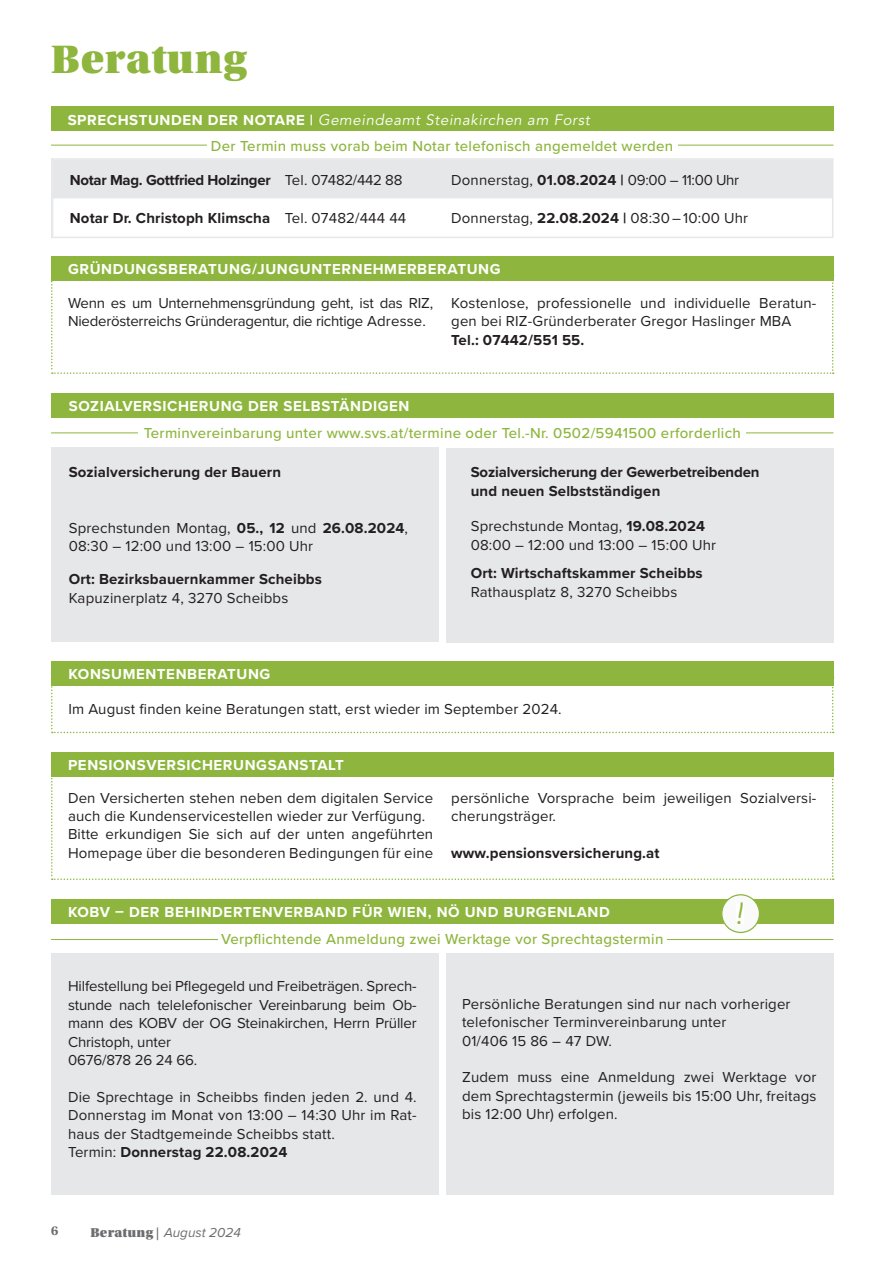
<style>
.page{position:relative;width:893px;height:1263px;background:#fff}
.page>*{position:absolute;margin:0;border:0;box-sizing:border-box;transform-origin:0 0}
.t1{font:42px "Utopia Std Black Headline";letter-spacing:.02em;color:#8eb63e}
.t2{font:25.35px "HW Agilo";color:#8eb63e}
.t3{font:15px/18.5px "Proxima Nova";letter-spacing:.01em;color:#231f20}
.t4{font:500 15px "Proxima Nova";letter-spacing:.02em;color:#8eb63e}
.t5{font:700 15px "Proxima Nova";letter-spacing:.04em;color:#fff}
.t6{font:700 15px "Proxima Nova";letter-spacing:.01em;color:#231f20}
.t7{font:15px/18.5px "Proxima Nova";letter-spacing:-.01em;color:#231f20}
.t8{font:15px/18.5px "Proxima Nova";letter-spacing:-.015em;color:#231f20}
.t9{font:700 15px/18.5px "Proxima Nova";letter-spacing:-.01em;color:#231f20}
.t10{font:italic 15px "Avenir LT Std";letter-spacing:.04em;color:#fff}
.t11{font:700 15px "Proxima Nova";letter-spacing:-.02em;color:#231f20}
.t12{font:italic 13.5px "Proxima Nova";color:#6c6d70}
.t13{font:700 13.5px "Utopia Std";color:#6c6d70}
.s1{font-family:"Proxima Nova";font-weight:700;font-style:normal}
.s2{font-weight:400}
.s3{font-weight:700}
.s4{font-family:"Utopia Std Black Headline";font-style:normal}
</style>
<div class="page">
<svg style="left:51px;top:768px;width:783px;height:112px"></svg>
<div style="left:51px;top:953px;width:387px;height:242px;background:#e6e7e9"></div>
<div style="left:51px;top:899px;width:782px;height:24px;background:#8eb63e"></div>
<div style="left:446px;top:953px;width:387px;height:242px;background:#e6e7e9"></div>
<hr style="left:51px;top:939px;width:782px;height:1px;background:#8eb63e">
<div style="left:218px;top:932px;width:448px;height:14px;background:#fff"></div>
<div style="left:722px;top:895px;width:37px;height:37px;background:#fafafa;border-radius:50%"></div>
<div style="left:721px;top:894px;width:39px;height:39px;border:1px solid #8eb63e;border-radius:50%"></div>
<div style="left:736px;top:903px;width:8px;height:21px;background:#fff"></div>
<div style="left:51px;top:752px;width:782px;height:24px;background:#8eb63e"></div>
<div style="left:51px;top:393px;width:782px;height:25px;background:#8eb63e"></div>
<div style="left:446px;top:448px;width:387px;height:194px;background:#e6e7e9"></div>
<div style="left:51px;top:447px;width:387px;height:195px;background:#e6e7e9"></div>
<hr style="left:51px;top:432px;width:782px;height:1px;background:#8eb63e">
<div style="left:139px;top:426px;width:607px;height:12px;background:#fff"></div>
<svg style="left:51px;top:677px;width:783px;height:56px"></svg>
<div style="left:51px;top:661px;width:782px;height:24px;background:#8eb63e"></div>
<svg style="left:51px;top:275px;width:783px;height:99px"></svg>
<div style="left:51px;top:256px;width:782px;height:24px;background:#8eb63e"></div>
<div style="left:51px;top:106px;width:782px;height:25px;background:#8eb63e"></div>
<hr style="left:51px;top:145px;width:782px;height:1px;background:#8eb63e">
<div style="left:207px;top:139px;width:470px;height:12px;background:#fff"></div>
<div style="left:54px;top:161px;width:776px;height:37px;background:#e6e7e9"></div>
<div style="left:51px;top:158px;width:782px;height:80px;border:2px solid #e6e7e9"></div>
<h1 class="t1" style="left:51px;top:37px;width:197px">Beratung</h1>
<p class="t10" style="left:68px;top:111px;width:524px"><span class="s1">SPRECHSTUNDEN DER NOTARE |</span> Gemeindeamt Steinakirchen am Forst</p>
<p class="t4" style="left:211px;top:135px;width:464px">Der Termin muss vorab beim Notar telefonisch angemeldet werden</p>
<p class="t11" style="left:70px;top:169px;width:334px">Notar Mag. Gottfried Holzinger <span class="s2">Tel. 07482/442 88</span></p>
<p class="t3" style="left:451px;top:170px;width:289px">Donnerstag, <span class="s3">01.08.2024 |</span> 09:00 – 11:00 Uhr</p>
<p class="t6" style="left:70px;top:207px;width:338px">Notar Dr. Christoph Klimscha <span class="s2">Tel. 07482/444 44</span></p>
<p class="t3" style="left:451px;top:209px;width:298px">Donnerstag, <span class="s3">22.08.2024 |</span> 08:30 – 10:00 Uhr</p>
<p class="t5" style="left:68px;top:258px;width:434px">GRÜNDUNGSBERATUNG/JUNGUNTERNEHMERBERATUNG</p>
<p class="t8" style="left:68px;top:293px;width:367px">Wenn es um Unternehmensgründung geht, ist das RIZ,<br>Niederösterreichs Gründeragentur, die richtige Adresse.</p>
<p class="t3" style="left:451px;top:293px;width:367px">Kostenlose, professionelle und individuelle Beratun&shy;gen bei RIZ-Gründerberater Gregor Haslinger MBA</p>
<p class="t6" style="left:451px;top:328px;width:135px">Tel.: 07442/551 55.</p>
<p class="t5" style="left:69px;top:395px;width:342px">SOZIALVERSICHERUNG DER SELBSTÄNDIGEN</p>
<p class="t4" style="left:144px;top:422px;width:599px">Terminvereinbarung unter www.svs.at/termine oder Tel.-Nr. 0502/5941500 erforderlich</p>
<p class="t6" style="left:69px;top:461px;width:214px">Sozialversicherung der Bauern</p>
<p class="t3" style="left:69px;top:518px;width:341px">Sprechstunden Montag, <span class="s3">05., 12</span> und <span class="s3">26.08.2024</span>,<br>08:30 – 12:00 und 13:00 – 15:00 Uhr</p>
<p class="t6" style="left:69px;top:568px;width:255px">Ort: Bezirksbauernkammer Scheibbs</p>
<p class="t3" style="left:69px;top:588px;width:221px">Kapuzinerplatz 4, 3270 Scheibbs</p>
<p class="t5" style="left:68px;top:663px;width:204px">KONSUMENTENBERATUNG</p>
<p class="t9" style="left:471px;top:463px;width:290px">Sozialversicherung der Gewerbetreibenden und neuen Selbstständigen</p>
<p class="t3" style="left:471px;top:516px;width:247px">Sprechstunde Montag, <span class="s3">19.08.2024<br></span>08:00 – 12:00 und 13:00 – 15:00 Uhr</p>
<p class="t6" style="left:471px;top:562px;width:233px">Ort: Wirtschaftskammer Scheibbs</p>
<p class="t3" style="left:471px;top:582px;width:208px">Rathausplatz 8, 3270 Scheibbs</p>
<p class="t3" style="left:68px;top:699px;width:495px">Im August finden keine Beratungen statt, erst wieder im September 2024.</p>
<p class="t5" style="left:68px;top:754px;width:277px">PENSIONSVERSICHERUNGSANSTALT</p>
<p class="t3" style="left:68px;top:788px;width:367px">Den Versicherten stehen neben dem digitalen Service auch die Kundenservicestellen wieder zur Verfügung.<br>Bitte erkundigen Sie sich auf der unten angeführten Homepage über die besonderen Bedingungen für eine</p>
<p class="t3" style="left:451px;top:788px;width:367px">persönliche Vorsprache beim jeweiligen Sozialversi&shy;cherungsträger.</p>
<p class="t6" style="left:451px;top:842px;width:210px">www.pensionsversicherung.at</p>
<p class="t5" style="left:68px;top:901px;width:543px">KOBV – DER BEHINDERTENVERBAND FÜR WIEN, NÖ UND BURGENLAND</p>
<p class="t4" style="left:221px;top:928px;width:444px">Verpflichtende Anmeldung zwei Werktage vor Sprechtagstermin</p>
<h2 class="t2" style="left:737px;top:900px;width:7px">!</h2>
<p class="t7" style="left:68px;top:976px;width:350px">Hilfestellung bei Pflegegeld und Freibeträgen. Sprech&shy;stunde nach telelefonischer Vereinbarung beim Ob&shy;mann des KOBV der OG Steinakirchen, Herrn Prüller Christoph, unter<br>0676/878 26 24 66.</p>
<p class="t3" style="left:68px;top:1087px;width:350px">Die Sprechtage in Scheibbs finden jeden 2. und 4.<br>Donnerstag im Monat von 13:00 – 14:30 Uhr im Rat&shy;haus der Stadtgemeinde Scheibbs statt.<br>Termin: <span class="s3">Donnerstag 22.08.2024</span></p>
<p class="t13" style="left:51px;top:1223px;width:9px">6</p>
<p class="t12" style="left:90px;top:1222px;width:152px"><span class="s4">Beratung |</span> August 2024</p>
<p class="t3" style="left:462px;top:994px;width:330px">Persönliche Beratungen sind nur nach vorheriger telefonischer Terminvereinbarung unter<br>01/406 15 86 – 47 DW.</p>
<p class="t3" style="left:462px;top:1067px;width:356px;text-align:justify">Zudem muss eine Anmeldung zwei Werktage vor dem Sprechtagstermin (jeweils bis 15:00 Uhr, freitags bis 12:00 Uhr) erfolgen.</p>
</div>
